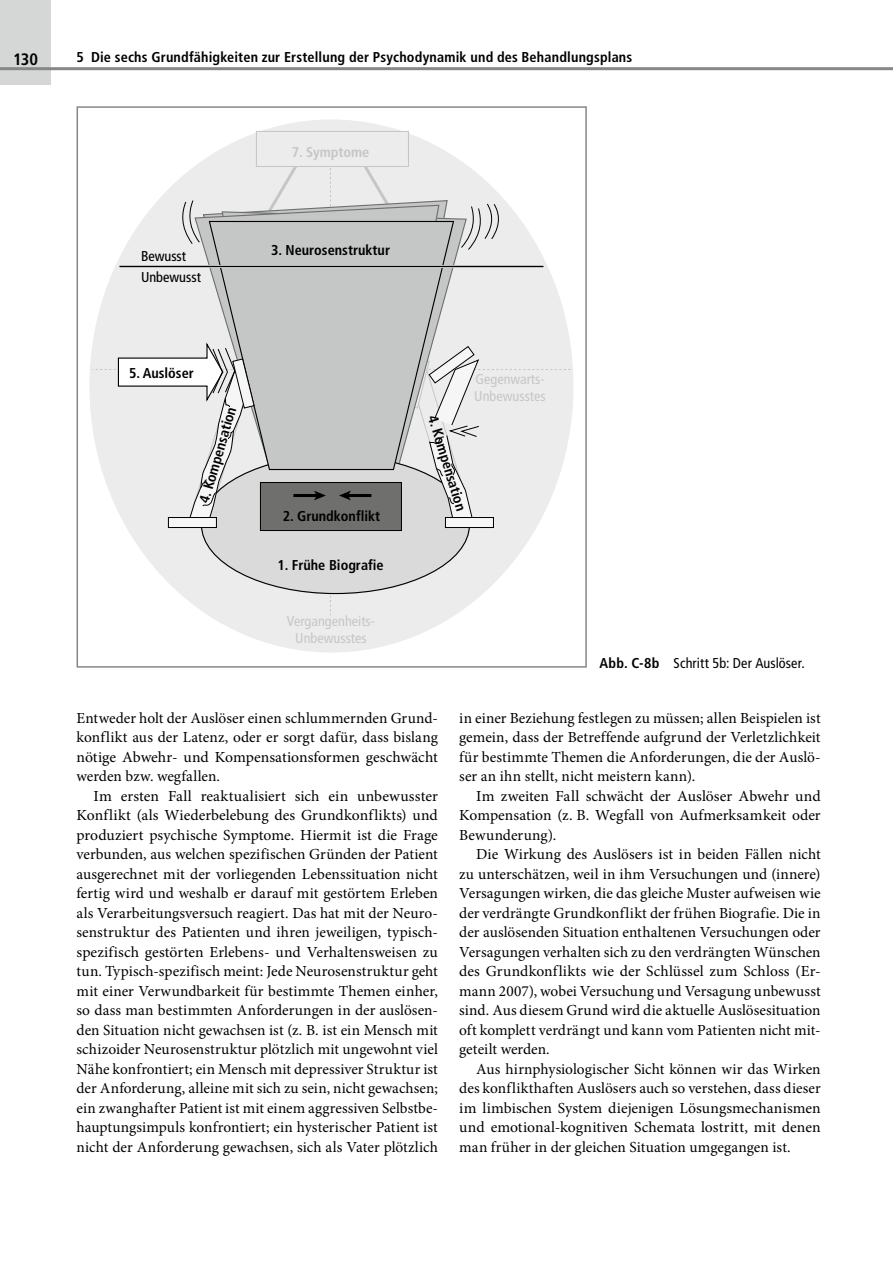
<style>
.page{position:relative;width:893px;height:1263px;background:#fff}
.page>*{position:absolute;margin:0;border:0;box-sizing:border-box;transform-origin:0 0}
.t1{font:700 condensed 16.5px "Frutiger LT Std";color:#000}
.t2{font:15.3px/19.5px "Minion Pro";color:#000;text-align:justify}
.t3{font:700 condensed 14.25px "Frutiger";color:#000}
.t4{font:700 condensed 14.25px "Frutiger LT Std";letter-spacing:.01em;color:#000}
.t5{font:condensed 14.25px/17.1px "Frutiger";color:#c5c6c6}
.t6{font:condensed 14.25px "Frutiger LT Std";letter-spacing:.005em;color:#000}
.t7{font:condensed 14.25px/21px "Frutiger";color:#000}
.t8{font:700 condensed 14.25px "Frutiger";color:#c5c6c6}
.s1{font-weight:700}
</style>
<div class="page">
<div style="left:0;top:0;width:51px;height:85px;background:#d5d6d6"></div>
<hr style="left:0;top:67px;width:893px;height:3px;background:#878786">
<div style="left:89px;top:119px;width:484px;height:533px;background:#ececed;border-radius:50%"></div>
<div style="left:256px;top:131px;width:153px;height:36px;background:#ececed;border:1px solid #c5c6c6"></div>
<svg style="left:92px;top:136px;width:478px;height:479px"></svg>
<div style="left:77px;top:106px;width:510px;height:562px;border:2px solid #878786"></div>
<p class="t1" style="left:13px;top:50px;width:27px">130</p>
<p class="t4" style="left:77px;top:49px;width:557px">5 Die sechs Grundfähigkeiten zur Erstellung der Psychodynamik und des Behandlungsplans</p>
<p class="t7" style="left:141px;top:246px;width:61px">Bewusst<br>Unbewusst</p>
<p class="t3" style="left:129px;top:364px;width:66px">5. Auslöser</p>
<p class="t3" style="left:196px;top:500px;width:101px;rotate:-74deg">4. Kompensation</p>
<p class="t8" style="left:292px;top:143px;width:79px">7. Symptome</p>
<p class="t3" style="left:271px;top:242px;width:120px">3. Neurosenstruktur</p>
<p class="t3" style="left:283px;top:508px;width:99px">2. Grundkonflikt</p>
<p class="t3" style="left:277px;top:557px;width:108px">1. Frühe Biografie</p>
<p class="t5" style="left:287px;top:613px;width:90px;text-align:center">Vergangenheits-<br>Unbewusstes</p>
<p class="t3" style="left:441px;top:413px;width:101px;rotate:73deg">4. Kompensation</p>
<p class="t5" style="left:474px;top:371px;width:73px">Gegenwarts-<br>Unbewusstes</p>
<p class="t6" style="left:600px;top:654px;width:205px"><span class="s1">Abb. C-8b</span> Schritt 5b: Der Auslöser.</p>
<p class="t2" style="left:77px;top:708px;width:363px">Entweder holt der Auslöser einen schlummernden Grund&shy;konflikt aus der Latenz, oder er sorgt dafür, dass bislang nötige Abwehr- und Kompensationsformen geschwächt werden bzw. wegfallen.</p>
<p class="t2" style="left:77px;top:786px;width:363px;text-indent:17px">Im ersten Fall reaktualisiert sich ein unbewusster Konflikt (als Wiederbelebung des Grundkonflikts) und produziert psychische Symptome. Hiermit ist die Frage verbunden, aus welchen spezifischen Gründen der Patient ausgerechnet mit der vorliegenden Lebenssituation nicht fertig wird und weshalb er darauf mit gestörtem Erleben als Verarbeitungsversuch reagiert. Das hat mit der Neuro&shy;senstruktur des Patienten und ihren jeweiligen, typisch&shy;spezifisch gestörten Erlebens- und Verhaltensweisen zu tun. Typisch-spezifisch meint: Jede Neurosenstruktur geht mit einer Verwundbarkeit für bestimmte Themen einher, so dass man bestimmten Anforderungen in der auslösen&shy;den Situation nicht gewachsen ist (z. B. ist ein Mensch mit schizoider Neurosenstruktur plötzlich mit ungewohnt viel Nähe konfrontiert; ein Mensch mit depressiver Struktur ist der Anforderung, alleine mit sich zu sein, nicht gewachsen; ein zwanghafter Patient ist mit einem aggressiven Selbstbe&shy;hauptungsimpuls konfrontiert; ein hysterischer Patient ist nicht der Anforderung gewachsen, sich als Vater plötzlich</p>
<p class="t2" style="left:459px;top:708px;width:363px">in einer Beziehung festlegen zu müssen; allen Beispielen ist gemein, dass der Betreffende aufgrund der Verletzlichkeit für bestimmte Themen die Anforderungen, die der Auslö&shy;ser an ihn stellt, nicht meistern kann).</p>
<p class="t2" style="left:459px;top:786px;width:363px;text-indent:17px">Im zweiten Fall schwächt der Auslöser Abwehr und Kompensation (z. B. Wegfall von Aufmerksamkeit oder Bewunderung).</p>
<p class="t2" style="left:459px;top:844px;width:363px;text-indent:17px">Die Wirkung des Auslösers ist in beiden Fällen nicht zu unterschätzen, weil in ihm Versuchungen und (innere)<br>Versagungen wirken, die das gleiche Muster aufweisen wie der verdrängte Grundkonflikt der frühen Biografie. Die in der auslösenden Situation enthaltenen Versuchungen oder Versagungen verhalten sich zu den verdrängten Wünschen des Grundkonflikts wie der Schlüssel zum Schloss (Er&shy;mann 2007), wobei Versuchung und Versagung unbewusst sind. Aus diesem Grund wird die aktuelle Auslösesituation oft komplett verdrängt und kann vom Patienten nicht mit&shy;geteilt werden.</p>
<p class="t2" style="left:459px;top:1059px;width:363px;text-indent:17px">Aus hirnphysiologischer Sicht können wir das Wirken des konflikthaften Auslösers auch so verstehen, dass dieser im limbischen System diejenigen Lösungsmechanismen und emotional-kognitiven Schemata lostritt, mit denen man früher in der gleichen Situation umgegangen ist.</p>
</div>
